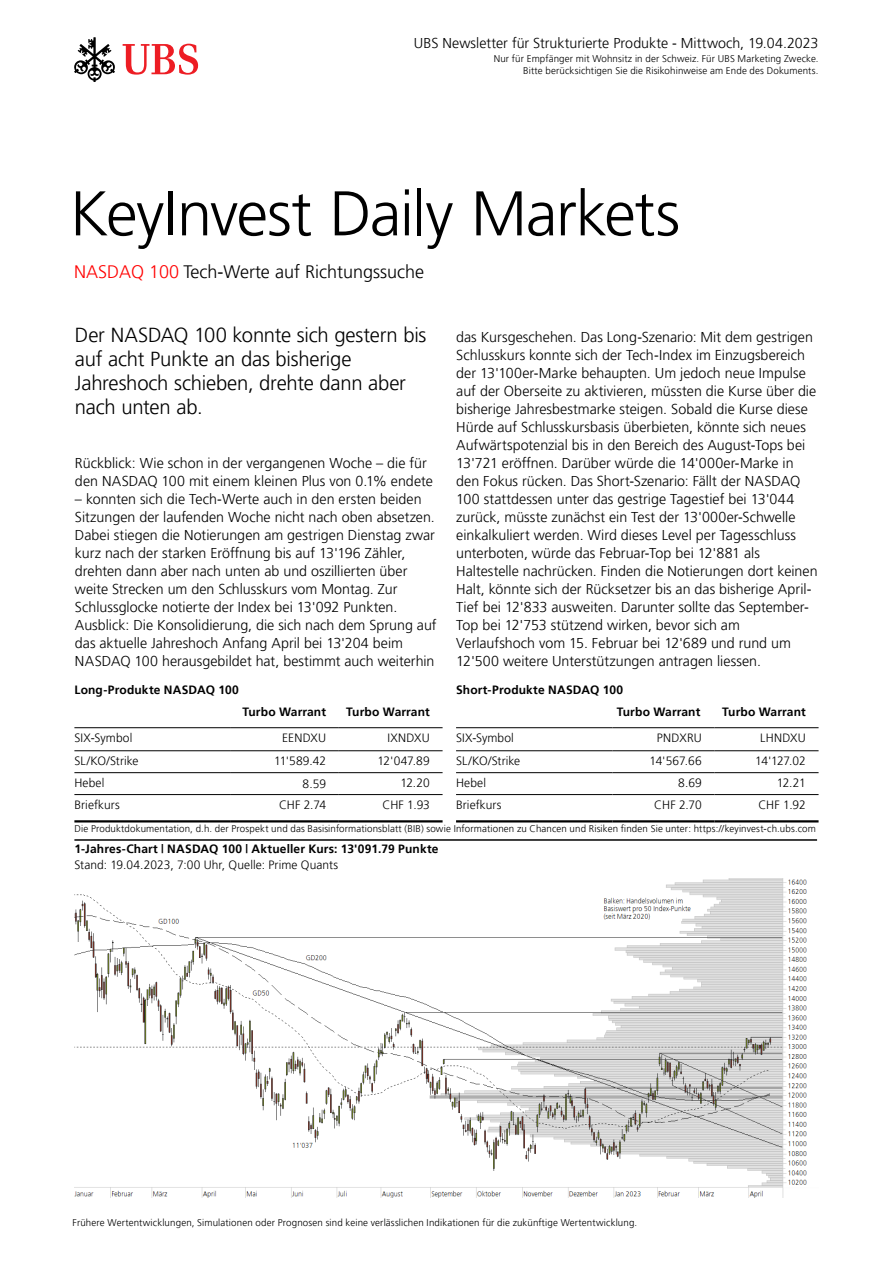
<style>
.page{position:relative;width:893px;height:1263px;background:#fff}
.page>*{position:absolute;margin:0;border:0;box-sizing:border-box;transform-origin:0 0}
.t1{font:300 63px "Frutiger 45";letter-spacing:-.02em;color:#000}
.t2{font:300 20.25px/24px "Frutiger 45";letter-spacing:-.01em;color:#000}
.t3{font:300 18px "Frutiger 45";color:#000}
.t4{font:300 14.25px/18px "Frutiger 45";color:#000}
.t5{font:300 12px "Frutiger 45";letter-spacing:.01em;color:#000}
.t6{font:300 12px "Frutiger 45";letter-spacing:.01em;color:#000}
.t7{font:300 9.75px/12px "Frutiger 45";letter-spacing:.015em;color:#000;text-align:right}
.s1{color:#f00}
</style>
<div class="page">
<svg style="left:74px;top:37px;width:41px;height:45px"></svg>
<svg style="left:123px;top:44px;width:75px;height:31px"></svg>
<img style="left:74px;top:878px;width:733px;height:319px">
<hr style="left:612px;top:750px;width:102px;height:1px;background:#000">
<hr style="left:456px;top:727px;width:156px;height:1px;background:#000">
<hr style="left:612px;top:727px;width:102px;height:1px;background:#000">
<hr style="left:714px;top:727px;width:105px;height:1px;background:#000">
<hr style="left:456px;top:750px;width:156px;height:1px;background:#000">
<hr style="left:714px;top:750px;width:105px;height:1px;background:#000">
<hr style="left:456px;top:772px;width:156px;height:1px;background:#000">
<hr style="left:612px;top:772px;width:102px;height:1px;background:#000">
<hr style="left:714px;top:772px;width:105px;height:1px;background:#000">
<hr style="left:456px;top:794px;width:156px;height:1px;background:#000">
<hr style="left:612px;top:794px;width:102px;height:1px;background:#000">
<hr style="left:714px;top:794px;width:105px;height:1px;background:#000">
<hr style="left:456px;top:820px;width:156px;height:2px;background:#000">
<hr style="left:612px;top:820px;width:102px;height:2px;background:#000">
<hr style="left:714px;top:820px;width:105px;height:2px;background:#000">
<hr style="left:74px;top:839px;width:743px;height:2px;background:#000">
<hr style="left:74px;top:727px;width:157px;height:1px;background:#000">
<hr style="left:231px;top:727px;width:108px;height:1px;background:#000">
<hr style="left:339px;top:727px;width:104px;height:1px;background:#000">
<hr style="left:74px;top:750px;width:157px;height:1px;background:#000">
<hr style="left:339px;top:750px;width:104px;height:1px;background:#000">
<hr style="left:231px;top:750px;width:108px;height:1px;background:#000">
<hr style="left:74px;top:772px;width:157px;height:1px;background:#000">
<hr style="left:339px;top:772px;width:104px;height:1px;background:#000">
<hr style="left:231px;top:772px;width:108px;height:1px;background:#000">
<hr style="left:74px;top:794px;width:157px;height:1px;background:#000">
<hr style="left:231px;top:794px;width:108px;height:1px;background:#000">
<hr style="left:339px;top:794px;width:104px;height:1px;background:#000">
<hr style="left:74px;top:820px;width:157px;height:2px;background:#000">
<hr style="left:231px;top:820px;width:108px;height:2px;background:#000">
<hr style="left:339px;top:820px;width:104px;height:2px;background:#000">
<p class="t4" style="left:414px;top:34px;width:406px">UBS Newsletter für Strukturierte Produkte - Mittwoch, 19.04.2023</p>
<p class="t7" style="left:494px;top:53px;width:326px">Nur für Empfänger mit Wohnsitz in der Schweiz. Für UBS Marketing Zwecke.<br>Bitte berücksichtigen Sie die Risikohinweise am Ende des Dokuments.</p>
<h1 class="t1" style="left:70px;top:177px;width:612px">KeyInvest Daily Markets</h1>
<p class="t3" style="left:74px;top:261px;width:351px"><span class="s1">NASDAQ 100</span> Tech-Werte auf Richtungssuche</p>
<h2 class="t2" style="left:75px;top:323px;width:353px">Der NASDAQ 100 konnte sich gestern bis auf acht Punkte an das bisherige<br>Jahreshoch schieben, drehte dann aber nach unten ab.</h2>
<p class="t4" style="left:75px;top:454px;width:359px">Rückblick: Wie schon in der vergangenen Woche – die für den NASDAQ 100 mit einem kleinen Plus von 0.1% endete</p>
<p class="t4" style="left:75px;top:490px;width:363px">– konnten sich die Tech-Werte auch in den ersten beiden Sitzungen der laufenden Woche nicht nach oben absetzen.<br>Dabei stiegen die Notierungen am gestrigen Dienstag zwar kurz nach der starken Eröffnung bis auf 13'196 Zähler, drehten dann aber nach unten ab und oszillierten über weite Strecken um den Schlusskurs vom Montag. Zur Schlussglocke notierte der Index bei 13'092 Punkten.<br>Ausblick: Die Konsolidierung, die sich nach dem Sprung auf das aktuelle Jahreshoch Anfang April bei 13'204 beim NASDAQ 100 herausgebildet hat, bestimmt auch weiterhin</p>
<p class="t4" style="left:456px;top:328px;width:363px">das Kursgeschehen. Das Long-Szenario: Mit dem gestrigen Schlusskurs konnte sich der Tech-Index im Einzugsbereich der 13'100er-Marke behaupten. Um jedoch neue Impulse auf der Oberseite zu aktivieren, müssten die Kurse über die bisherige Jahresbestmarke steigen. Sobald die Kurse diese Hürde auf Schlusskursbasis überbieten, könnte sich neues Aufwärtspotenzial bis in den Bereich des August-Tops bei 13'721 eröffnen. Darüber würde die 14'000er-Marke in den Fokus rücken. Das Short-Szenario: Fällt der NASDAQ 100 stattdessen unter das gestrige Tagestief bei 13'044 zurück, müsste zunächst ein Test der 13'000er-Schwelle einkalkuliert werden. Wird dieses Level per Tagesschluss unterboten, würde das Februar-Top bei 12'881 als Haltestelle nachrücken. Finden die Notierungen dort keinen Halt, könnte sich der Rücksetzer bis an das bisherige April-Tief bei 12'833 ausweiten. Darunter sollte das September-Top bei 12'753 stützend wirken, bevor sich am Verlaufshoch vom 15. Februar bei 12'689 und rund um 12'500 weitere Unterstützungen antragen liessen.</p>
<p class="t6" style="left:74px;top:682px;width:166px">Long-Produkte NASDAQ 100</p>
<p class="t6" style="left:456px;top:682px;width:169px">Short-Produkte NASDAQ 100</p>
<p class="t6" style="left:242px;top:705px;width:85px">Turbo Warrant</p>
<p class="t6" style="left:346px;top:705px;width:85px">Turbo Warrant</p>
<p class="t5" style="left:74px;top:731px;width:59px">SIX-Symbol</p>
<p class="t5" style="left:282px;top:731px;width:45px">EENDXU</p>
<p class="t5" style="left:387px;top:731px;width:44px">IXNDXU</p>
<p class="t5" style="left:74px;top:754px;width:66px">SL/KO/Strike</p>
<p class="t5" style="left:274px;top:754px;width:53px">11'589.42</p>
<p class="t5" style="left:378px;top:754px;width:54px">12'047.89</p>
<p class="t5" style="left:74px;top:776px;width:32px">Hebel</p>
<p class="t5" style="left:303px;top:777px;width:25px">8.59</p>
<p class="t5" style="left:400px;top:776px;width:31px">12.20</p>
<p class="t5" style="left:74px;top:798px;width:47px">Briefkurs</p>
<p class="t5" style="left:279px;top:798px;width:49px">CHF 2.74</p>
<p class="t5" style="left:383px;top:798px;width:49px">CHF 1.93</p>
<p class="t6" style="left:617px;top:705px;width:85px">Turbo Warrant</p>
<p class="t6" style="left:722px;top:705px;width:85px">Turbo Warrant</p>
<p class="t5" style="left:456px;top:731px;width:59px">SIX-Symbol</p>
<p class="t5" style="left:657px;top:731px;width:46px">PNDXRU</p>
<p class="t5" style="left:760px;top:731px;width:47px">LHNDXU</p>
<p class="t5" style="left:456px;top:754px;width:66px">SL/KO/Strike</p>
<p class="t5" style="left:650px;top:754px;width:54px">14'567.66</p>
<p class="t5" style="left:755px;top:754px;width:52px">14'127.02</p>
<p class="t5" style="left:456px;top:776px;width:32px">Hebel</p>
<p class="t5" style="left:678px;top:776px;width:25px">8.69</p>
<p class="t5" style="left:777px;top:776px;width:31px">12.21</p>
<p class="t5" style="left:456px;top:798px;width:47px">Briefkurs</p>
<p class="t5" style="left:654px;top:798px;width:49px">CHF 2.70</p>
<p class="t5" style="left:758px;top:798px;width:49px">CHF 1.92</p>
<p class="t7" style="left:74px;top:822px;width:743px">Die Produktdokumentation, d.h. der Prospekt und das Basisinformationsblatt (BIB) sowie Informationen zu Chancen und Risiken finden Sie unter: https://keyinvest-ch.ubs.com</p>
<p class="t6" style="left:74px;top:842px;width:366px">1-Jahres-Chart | NASDAQ 100 | Aktueller Kurs: 13'091.79 Punkte</p>
<p class="t5" style="left:74px;top:858px;width:265px">Stand: 19.04.2023, 7:00 Uhr, Quelle: Prime Quants</p>
<p class="t7" style="left:73px;top:1216px;width:566px">Frühere Wertentwicklungen, Simulationen oder Prognosen sind keine verlässlichen Indikationen für die zukünftige Wertentwicklung.</p>
</div>
